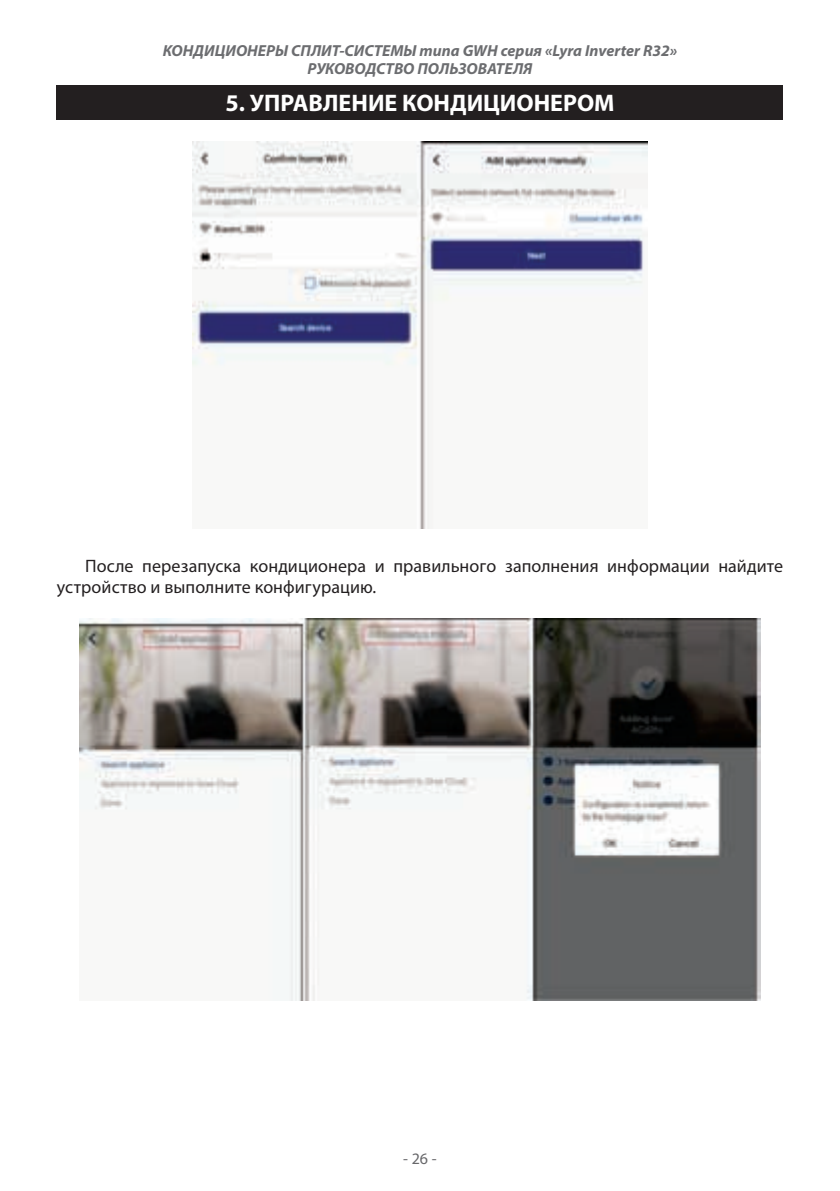
<style>
.page{position:relative;width:840px;height:1191px;background:#fff}
.page>*{position:absolute;margin:0;border:0;box-sizing:border-box;transform-origin:0 0}
.t1{font:700 24px "Myriad Pro";color:#fff}
.t2{font:18px/21.6px "Myriad Pro";letter-spacing:.005em;color:#231f20}
.t3{font:italic 700 16px/18px "Myriad Pro";color:#6c6d70;text-align:center}
.t4{font:16px "Myriad Pro";color:#67676a}
</style>
<div class="page">
<div style="left:57px;top:85px;width:725px;height:34px;background:#231f20"></div>
<img style="left:193px;top:142px;width:453px;height:386px">
<img style="left:79px;top:618px;width:681px;height:382px">
<p class="t3" style="left:163px;top:41px;width:515px">КОНДИЦИОНЕРЫ СПЛИТ-СИСТЕМЫ типа GWH серия «Lyra Inverter R32»<br>РУКОВОДСТВО ПОЛЬЗОВАТЕЛЯ</p>
<h1 class="t1" style="left:225px;top:87px;width:390px">5. УПРАВЛЕНИЕ КОНДИЦИОНЕРОМ</h1>
<p class="t2" style="left:57px;top:554px;width:727px;text-indent:28px">После перезапуска кондиционера и правильного заполнения информации найдите устройство и выполните конфигурацию.</p>
<p class="t4" style="left:403px;top:1148px;width:35px">- 26 -</p>
</div>
